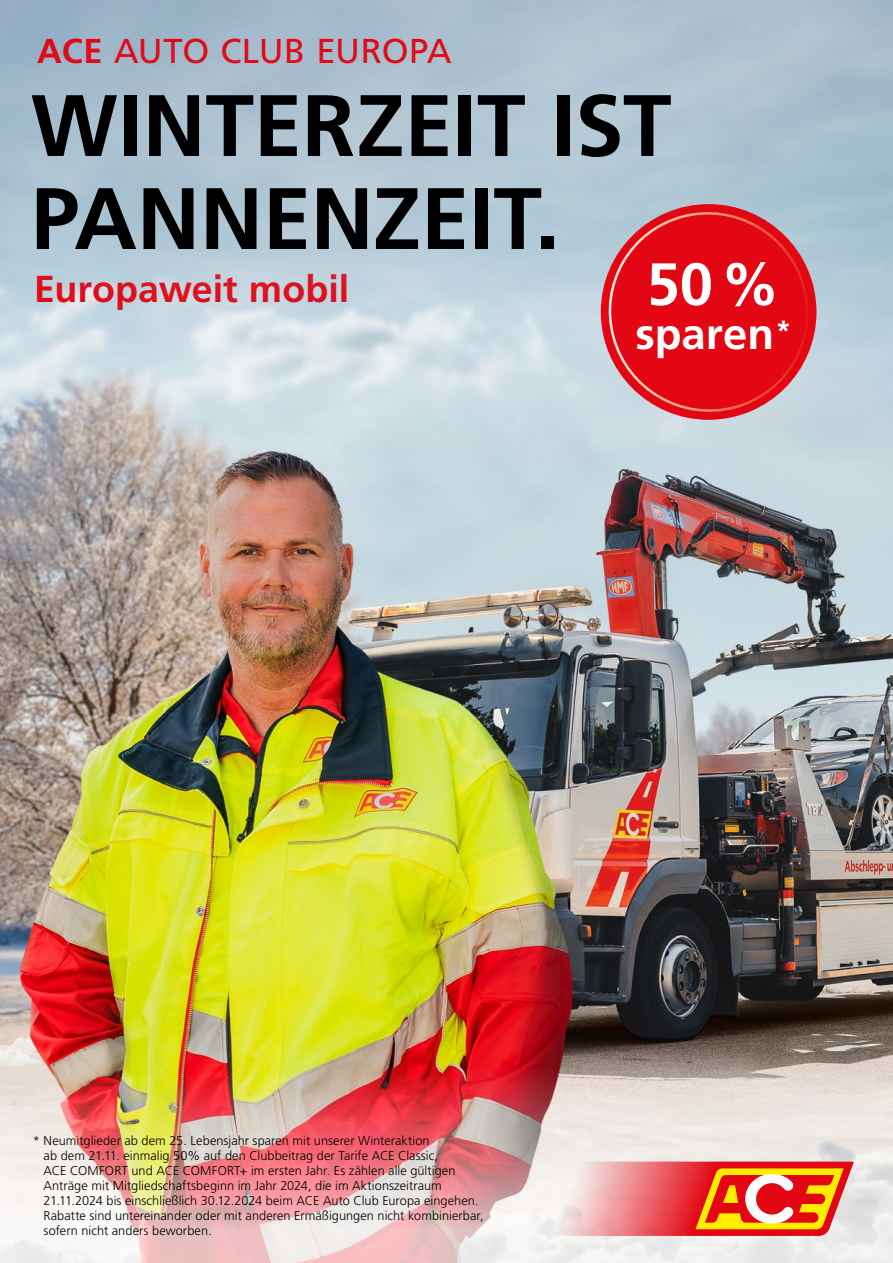
<style>
.page{position:relative;width:893px;height:1263px;background:#fff}
.page>*{position:absolute;margin:0;border:0;box-sizing:border-box;transform-origin:0 0}
.t1{font:700 87px/93px "Frutiger LT Pro";color:#000}
.t2{font:700 59.55px "Frutiger LT Pro";color:#fff}
.t3{font:700 43.65px "Frutiger LT Pro";color:#fff}
.t4{font:700 37.5px "Frutiger LT Pro";letter-spacing:.005em;color:#e30613}
.t5{font:34.5px "Frutiger LT Pro";color:#e30613}
.t6{font:300 12.75px/15px "Frutiger LT Pro";letter-spacing:.005em;color:#000}
.s1{font-weight:700}
</style>
<div class="page">
<img style="left:0;top:519px;width:893px;height:548px">
<svg style="left:0;top:0;width:893px;height:519px;background:#bbc5cc"></svg>
<img style="left:0;top:1067px;width:893px;height:196px">
<div style="left:0;top:12px;width:763px;height:341px;background:#a6bbcd;opacity:.6"></div>
<svg style="left:606px;top:203px;width:205px;height:218px;background:#db313d"></svg>
<svg style="left:544px;top:1161px;width:310px;height:75px;background:#ed8268"></svg>
<h3 class="t5" style="left:37px;top:31px;width:416px"><span class="s1">ACE</span> AUTO CLUB EUROPA</h3>
<h1 class="t1" style="left:31px;top:80px;width:642px">WINTERZEIT IST<br>PANNENZEIT.</h1>
<h3 class="t4" style="left:34px;top:267px;width:317px">Europaweit mobil</h3>
<h2 class="t2" style="left:647px;top:249px;width:135px">50%</h2>
<h3 class="t3" style="left:635px;top:308px;width:157px">sparen<sup>*</sup></h3>
<p class="t6" style="left:44px;top:1133px;width:441px;text-indent:-11px">* Neumitglieder ab dem 25. Lebensjahr sparen mit unserer Winteraktion<br>ab dem 21.11. einmalig 50% auf den Clubbeitrag der Tarife ACE Classic,<br>ACE COMFORT und ACE COMFORT+ im ersten Jahr. Es zählen alle gültigen Anträge mit Mitgliedschaftsbeginn im Jahr 2024, die im Aktionszeitraum 21.11.2024 bis einschließlich 30.12.2024 beim ACE Auto Club Europa eingehen.<br>Rabatte sind untereinander oder mit anderen Ermäßigungen nicht kombinierbar, sofern nicht anders beworben.</p>
</div>
